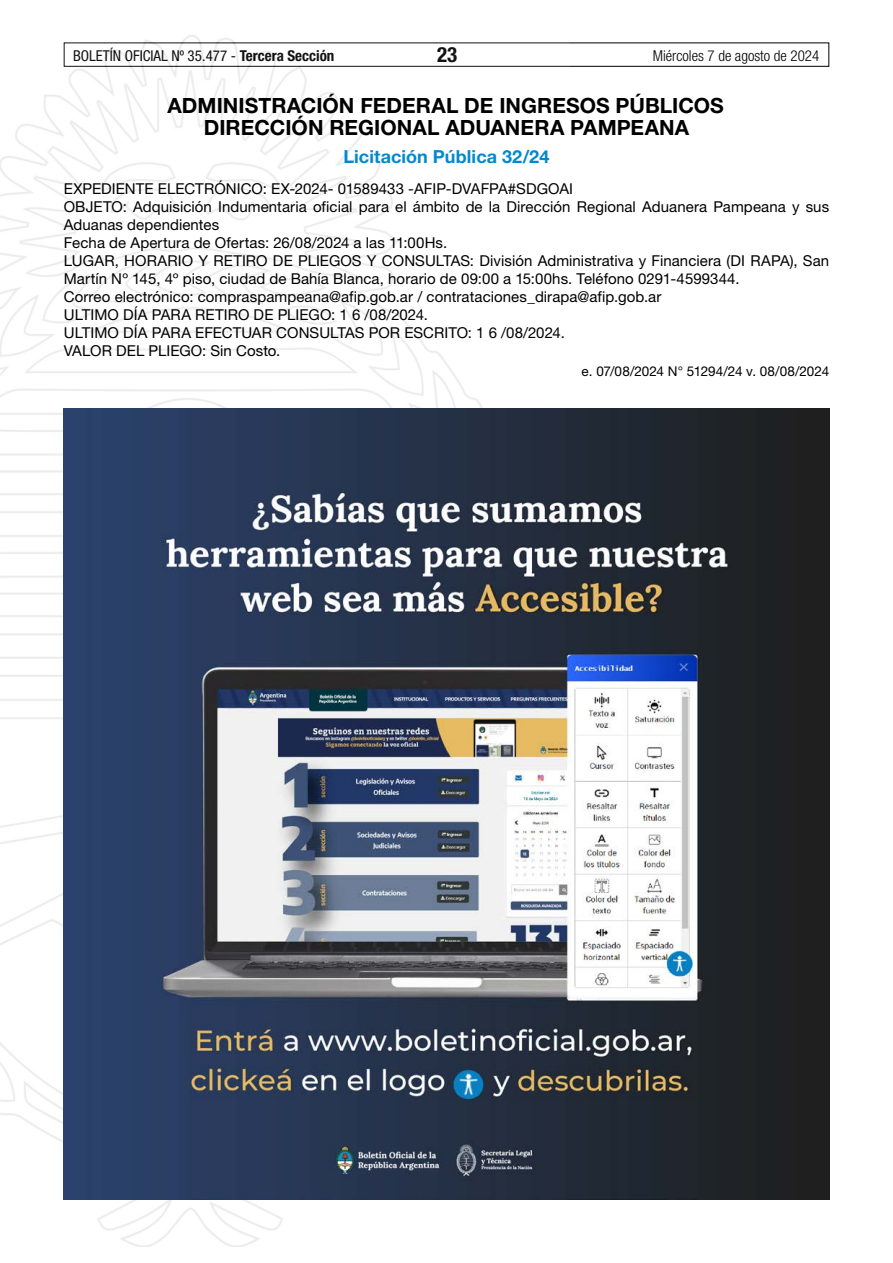
<style>
.page{position:relative;width:893px;height:1263px;background:#fff}
.page>*{position:absolute;margin:0;border:0;box-sizing:border-box;transform-origin:0 0}
.t1{font:700 21px/22.5px "Helvetica Neue LT Std";color:#000}
.t2{font:700 condensed 21px "Helvetica Neue LT Std";color:#000}
.t3{font:700 18px "Helvetica Neue LT Std";letter-spacing:.005em;color:#0089cf}
.t4{font:15px/18px "Helvetica Neue LT Std";letter-spacing:.005em;color:#000}
.t5{font:condensed 15px "Helvetica Neue LT Std";color:#000}
.t6{font:300 condensed 15px "Helvetica Neue LT Std";color:#000}
.t7{font:13.5px "Helvetica Neue LT Std";letter-spacing:-.005em;color:#000}
.s1{font-weight:700}
.s2{color:#fff}
</style>
<div class="page">
<div style="left:64px;top:43px;width:765px;height:24px;border:1px solid #000"></div>
<img style="left:0;top:35px;width:569px;height:1211px">
<img style="left:64px;top:408px;width:765px;height:791px">
<p class="t5" style="left:73px;top:47px;width:263px">BOLETÍN OFICIAL Nº 35.477 - <span class="s1">Tercera Sección</span></p>
<h1 class="t2" style="left:437px;top:42px;width:22px">23</h1>
<p class="t6" style="left:653px;top:47px;width:168px">Miércoles 7 de agosto de 2024</p>
<h1 class="t1" style="left:204px;top:94px;width:536px;text-indent:-36px">ADMINISTRACIÓN FEDERAL DE INGRESOS PÚBLICOS <span class="s2">-<br></span>DIRECCIÓN REGIONAL ADUANERA PAMPEANA</h1>
<p class="t3" style="left:344px;top:146px;width:207px">Licitación Pública 32/24</p>
<p class="t4" style="left:64px;top:180px;width:767px">EXPEDIENTE ELECTRÓNICO: EX-2024- 01589433 -AFIP-DVAFPA#SDGOAI<br>OBJETO: Adquisición Indumentaria oficial para el ámbito de la Dirección Regional Aduanera Pampeana y sus Aduanas dependientes<br>Fecha de Apertura de Ofertas: 26/08/2024 a las 11:00Hs.<br>LUGAR, HORARIO Y RETIRO DE PLIEGOS Y CONSULTAS: División Administrativa y Financiera (DI RAPA), San Martín Nº 145, 4º piso, ciudad de Bahía Blanca, horario de 09:00 a 15:00hs. Teléfono 0291-4599344.<br>Correo electrónico: compraspampeana@afip.gob.ar / contrataciones_dirapa@afip.gob.ar<br>ULTIMO DÍA PARA RETIRO DE PLIEGO: 1 6 /08/2024.<br>ULTIMO DÍA PARA EFECTUAR CONSULTAS POR ESCRITO: 1 6 /08/2024.<br>VALOR DEL PLIEGO: Sin Costo.</p>
<p class="t7" style="left:582px;top:363px;width:249px">e. 07/08/2024 N° 51294/24 v. 08/08/2024</p>
</div>
